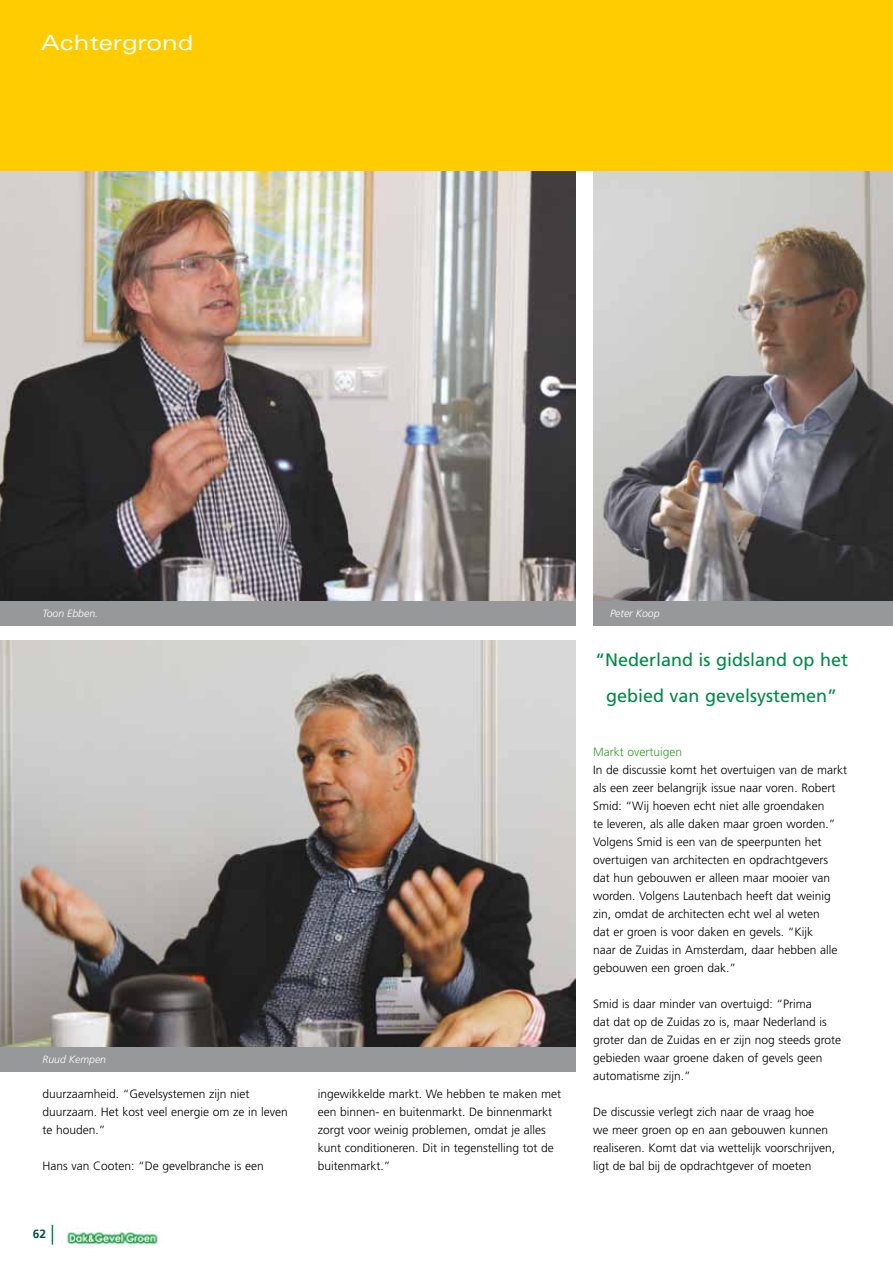
<style>
.page{position:relative;width:893px;height:1263px;background:#fff}
.page>*{position:absolute;margin:0;border:0;box-sizing:border-box;transform-origin:0 0}
.t1{font:expanded 21px "Univers";color:#fff}
.t2{font:18px/36px "Frutiger";color:#008b45;text-align:center}
.t3{font:300 12px/18px "Frutiger";color:#000}
.t4{font:300 12px "Frutiger";color:#35a32c}
.t5{font:700 12px "Frutiger";color:#00523c}
.t6{font:italic 300 10.5px "Frutiger";color:#fff}
</style>
<div class="page">
<svg style="left:52px;top:1225px;width:1px;height:19px"></svg>
<img style="left:66px;top:1231px;width:92px;height:14px">
<img style="left:593px;top:170px;width:300px;height:443px">
<img style="left:0;top:170px;width:575px;height:431px">
<div style="left:594px;top:601px;width:299px;height:24px;background:#97989a"></div>
<div style="left:0;top:601px;width:575px;height:24px;background:#97989a"></div>
<img style="left:0;top:640px;width:575px;height:407px">
<div style="left:0;top:1047px;width:575px;height:24px;background:#97989a"></div>
<div style="left:0;top:0;width:893px;height:170px;background:#fecc00"></div>
<h1 class="t1" style="left:41px;top:30px;width:154px">Achtergrond</h1>
<p class="t6" style="left:43px;top:607px;width:57px">Toon Ebben.</p>
<p class="t6" style="left:610px;top:607px;width:51px">Peter Koop</p>
<p class="t6" style="left:43px;top:1053px;width:65px">Ruud Kempen</p>
<p class="t3" style="left:43px;top:1085px;width:247px">duurzaamheid. “Gevelsystemen zijn niet duurzaam. Het kost veel energie om ze in leven te houden.”</p>
<p class="t3" style="left:43px;top:1157px;width:223px">Hans van Cooten: “De gevelbranche is een</p>
<p class="t5" style="left:33px;top:1227px;width:15px">62</p>
<p class="t3" style="left:318px;top:1085px;width:245px">ingewikkelde markt. We hebben te maken met een binnen- en buitenmarkt. De binnenmarkt zorgt voor weinig problemen, omdat je alles kunt conditioneren. Dit in tegenstelling tot de buitenmarkt.”</p>
<h2 class="t2" style="left:595px;top:642px;width:255px">“Nederland is gidsland op het gebied van gevelsystemen”</h2>
<p class="t4" style="left:593px;top:745px;width:91px">Markt overtuigen</p>
<p class="t3" style="left:593px;top:761px;width:256px">In de discussie komt het overtuigen van de markt als een zeer belangrijk issue naar voren. Robert Smid: “Wij hoeven echt niet alle groendaken<br>te leveren, als alle daken maar groen worden.” Volgens Smid is een van de speerpunten het overtuigen van architecten en opdrachtgevers dat hun gebouwen er alleen maar mooier van worden. Volgens Lautenbach heeft dat weinig zin, omdat de architecten echt wel al weten<br>dat er groen is voor daken en gevels. “Kijk<br>naar de Zuidas in Amsterdam, daar hebben alle gebouwen een groen dak.”</p>
<p class="t3" style="left:593px;top:995px;width:249px">Smid is daar minder van overtuigd: “Prima<br>dat dat op de Zuidas zo is, maar Nederland is groter dan de Zuidas en er zijn nog steeds grote gebieden waar groene daken of gevels geen automatisme zijn.”</p>
<p class="t3" style="left:593px;top:1103px;width:243px">De discussie verlegt zich naar de vraag hoe<br>we meer groen op en aan gebouwen kunnen realiseren. Komt dat via wettelijk voorschrijven, ligt de bal bij de opdrachtgever of moeten</p>
</div>
